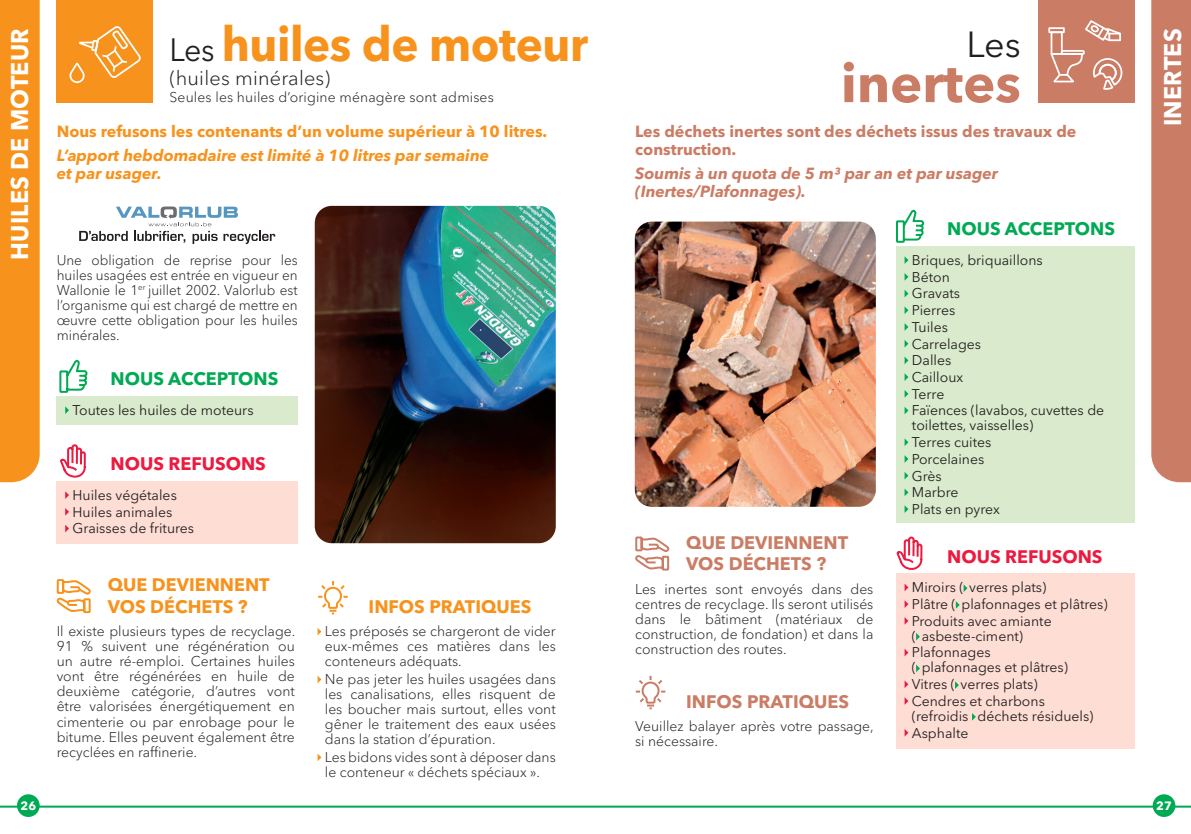
<style>
.page{position:relative;width:1191px;height:834px;background:#fff}
.page>*{position:absolute;margin:0;border:0;box-sizing:border-box;transform-origin:0 0}
.t1{font:700 54px "Avenir Next LT Pro";color:#cb7c64}
.t2{font:700 48px "Avenir Next LT Pro";letter-spacing:-.01em;color:#f7931d;scale:.95 1}
.t3{font:36px "Avenir Next LT Pro";color:#231f20}
.t4{font:700 24px "Avenir Next LT Pro";letter-spacing:.01em;color:#fff}
.t5{font:300 20px "Avenir Next LT Pro";letter-spacing:.01em;color:#231f20}
.t6{font:700 18px/21.6px "Avenir Next LT Pro";color:#f7931d}
.t7{font:700 18px/21.6px "Avenir Next LT Pro";color:#cb7c64}
.t8{font:700 18px "Avenir Next LT Pro";color:#00aa54}
.t9{font:700 18px "Avenir Next LT Pro";color:#ed1a40}
.t10{font:700 16px/18px "Avenir Next LT Pro";color:#cb7c64}
.t11{font:italic 700 16px/18px "Avenir Next LT Pro";color:#f7931d}
.t12{font:italic 700 16px/18px "Avenir Next LT Pro";color:#cb7c64}
.t13{font:700 16px "Avenir Next LT Pro";color:#f7931d}
.t14{font:300 14px/15px "Avenir Next LT Pro";color:#231f20;text-align:justify}
.t15{font:14px/16.8px "Avenir Next LT Pro";color:#231f20}
.t16{font:700 12px "Avenir Next LT Pro";color:#fff}
.s1{font-weight:400;font-size:32px;color:#231f20}
</style>
<div class="page">
<div style="left:0;top:0;width:40px;height:482px;background:#f7931d"></div>
<svg style="left:1151px;top:0;width:40px;height:482px;background:#cd816a"></svg>
<div style="left:56px;top:0;width:97px;height:102px;background:#f7931d"></div>
<svg style="left:70px;top:26px;width:71px;height:58px"></svg>
<div style="left:57px;top:396px;width:241px;height:28px;background:#d9ebcc"></div>
<div style="left:1037px;top:0;width:97px;height:102px;background:#cb7c64"></div>
<svg style="left:1093px;top:58px;width:30px;height:32px"></svg>
<div style="left:1050px;top:31px;width:12px;height:24px;border:2px solid #fff"></div>
<div style="left:1048px;top:27px;width:16px;height:6px;border:2px solid #fff"></div>
<svg style="left:1050px;top:49px;width:35px;height:34px"></svg>
<svg style="left:1085px;top:20px;width:36px;height:22px"></svg>
<div style="left:1090px;top:25px;width:9px;height:8px;border:2px solid #fff;border-radius:50%"></div>
<img style="left:635px;top:221px;width:241px;height:285px">
<svg style="left:317px;top:628px;width:4px;height:7px"></svg>
<svg style="left:317px;top:675px;width:4px;height:8px"></svg>
<svg style="left:317px;top:753px;width:4px;height:8px"></svg>
<svg style="left:79px;top:206px;width:196px;height:38px"></svg>
<div style="left:57px;top:480px;width:241px;height:63px;background:#fdddd4"></div>
<div style="left:896px;top:573px;width:238px;height:175px;background:#fdddd4"></div>
<div style="left:896px;top:246px;width:238px;height:276px;background:#d9ebcc"></div>
<svg style="left:904px;top:256px;width:4px;height:8px"></svg>
<svg style="left:904px;top:273px;width:4px;height:7px"></svg>
<svg style="left:904px;top:290px;width:4px;height:7px"></svg>
<svg style="left:904px;top:306px;width:4px;height:8px"></svg>
<svg style="left:904px;top:323px;width:4px;height:8px"></svg>
<svg style="left:904px;top:340px;width:4px;height:7px"></svg>
<svg style="left:904px;top:356px;width:4px;height:8px"></svg>
<svg style="left:904px;top:373px;width:4px;height:8px"></svg>
<svg style="left:904px;top:390px;width:4px;height:7px"></svg>
<svg style="left:904px;top:407px;width:4px;height:7px"></svg>
<svg style="left:904px;top:438px;width:4px;height:8px"></svg>
<svg style="left:904px;top:455px;width:4px;height:7px"></svg>
<svg style="left:904px;top:472px;width:4px;height:7px"></svg>
<svg style="left:56px;top:360px;width:79px;height:448px"></svg>
<svg style="left:318px;top:581px;width:30px;height:34px"></svg>
<svg style="left:895px;top:488px;width:81px;height:320px"></svg>
<svg style="left:896px;top:209px;width:29px;height:34px"></svg>
<svg style="left:635px;top:536px;width:35px;height:35px"></svg>
<svg style="left:635px;top:675px;width:31px;height:35px"></svg>
<img style="left:315px;top:206px;width:241px;height:337px">
<hr style="left:0;top:805px;width:1191px;height:2px;background:#00aa54">
<div style="left:17px;top:794px;width:23px;height:22px;background:#00aa54;border-radius:50%"></div>
<div style="left:1152px;top:794px;width:23px;height:22px;background:#00aa54;border-radius:50%"></div>
<h3 class="t4" style="left:5px;top:260px;width:233px;rotate:-90deg">HUILES DE MOTEUR</h3>
<h2 class="t2" style="left:170px;top:15px;width:442px"><span class="s1">Les</span> huiles de moteur</h2>
<h3 class="t5" style="left:170px;top:66px;width:162px">(huiles minérales)</h3>
<p class="t14" style="left:170px;top:90px;width:326px">Seules les huiles d’origine ménagère sont admises</p>
<p class="t13" style="left:57px;top:121px;width:492px">Nous refusons les contenants d’un volume supérieur à 10 litres.</p>
<p class="t11" style="left:57px;top:146px;width:434px">L’apport hebdomadaire est limité à 10 litres par semaine et par usager.</p>
<p class="t14" style="left:57px;top:252px;width:242px">Une obligation de reprise pour les huiles usagées est entrée en vigueur en Wallonie le 1<sup>er</sup> juillet 2002. Valorlub est l’organisme qui est chargé de mettre en œuvre cette obligation pour les huiles minérales.</p>
<p class="t8" style="left:111px;top:368px;width:169px">NOUS ACCEPTONS</p>
<p class="t15" style="left:73px;top:401px;width:182px">Toutes les huiles de moteurs</p>
<p class="t9" style="left:111px;top:453px;width:157px">NOUS REFUSONS</p>
<p class="t15" style="left:73px;top:486px;width:123px">Huiles végétales<br>Huiles animales<br>Graisses de fritures</p>
<p class="t6" style="left:108px;top:574px;width:163px">QUE DEVIENNENT<br>VOS DÉCHETS ?</p>
<p class="t6" style="left:369px;top:595px;width:164px">INFOS PRATIQUES</p>
<p class="t14" style="left:57px;top:624px;width:240px">Il existe plusieurs types de recyclage.<br>91 % suivent une régénération ou un autre ré-emploi. Certaines huiles vont être régénérées en huile de deuxième catégorie, d’autres vont être valorisées énergétiquement en cimenterie ou par enrobage pour le bitume. Elles peuvent également être recyclées en raffinerie.</p>
<p class="t14" style="left:325px;top:624px;width:232px">Les préposés se chargeront de vider eux-mêmes ces matières dans les conteneurs adéquats.</p>
<p class="t14" style="left:325px;top:671px;width:232px">Ne pas jeter les huiles usagées dans les canalisations, elles risquent de les boucher mais surtout, elles vont gêner le traitement des eaux usées dans la station d’épuration.</p>
<p class="t14" style="left:325px;top:749px;width:232px">Les bidons vides sont à déposer dans le conteneur « déchets spéciaux ».</p>
<h3 class="t3" style="left:966px;top:23px;width:56px">Les</h3>
<h1 class="t1" style="left:841px;top:50px;width:181px">inertes</h1>
<p class="t10" style="left:635px;top:122px;width:443px">Les déchets inertes sont des déchets issus des travaux de construction.</p>
<p class="t12" style="left:635px;top:164px;width:364px">Soumis à un quota de 5 m³ par an et par usager (Inertes/Plafonnages).</p>
<p class="t8" style="left:947px;top:218px;width:169px">NOUS ACCEPTONS</p>
<p class="t7" style="left:686px;top:531px;width:163px">QUE DEVIENNENT<br>VOS DÉCHETS ?</p>
<p class="t14" style="left:635px;top:581px;width:240px">Les inertes sont envoyés dans des centres de recyclage. Ils seront utilisés dans le bâtiment (matériaux de construction, de fondation) et dans la construction des routes.</p>
<p class="t7" style="left:686px;top:690px;width:164px">INFOS PRATIQUES</p>
<p class="t14" style="left:635px;top:718px;width:240px">Veuillez balayer après votre passage, si nécessaire.</p>
<p class="t15" style="left:912px;top:252px;width:194px">Briques, briquaillons<br>Béton<br>Gravats<br>Pierres<br>Tuiles<br>Carrelages<br>Dalles<br>Cailloux<br>Terre<br>Faïences (lavabos, cuvettes de</p>
<p class="t15" style="left:912px;top:417px;width:123px">toilettes, vaisselles)<br>Terres cuites<br>Porcelaines<br>Grès<br>Marbre<br>Plats en pyrex</p>
<p class="t9" style="left:947px;top:545px;width:157px">NOUS REFUSONS</p>
<p class="t15" style="left:912px;top:579px;width:197px">Miroirs ( verres plats)<br>Plâtre ( plafonnages et plâtres)<br>Produits avec amiante</p>
<p class="t15" style="left:912px;top:627px;width:113px">( asbeste-ciment)<br>Plafonnages</p>
<p class="t15" style="left:912px;top:659px;width:158px">( plafonnages et plâtres)<br>Vitres ( verres plats)<br>Cendres et charbons</p>
<p class="t15" style="left:912px;top:707px;width:183px">(refroidis déchets résiduels)<br>Asphalte</p>
<h3 class="t4" style="left:1158px;top:126px;width:99px;rotate:-90deg">INERTES</h3>
<p class="t16" style="left:21px;top:798px;width:17px">26</p>
<p class="t16" style="left:1156px;top:798px;width:17px">27</p>
</div>
